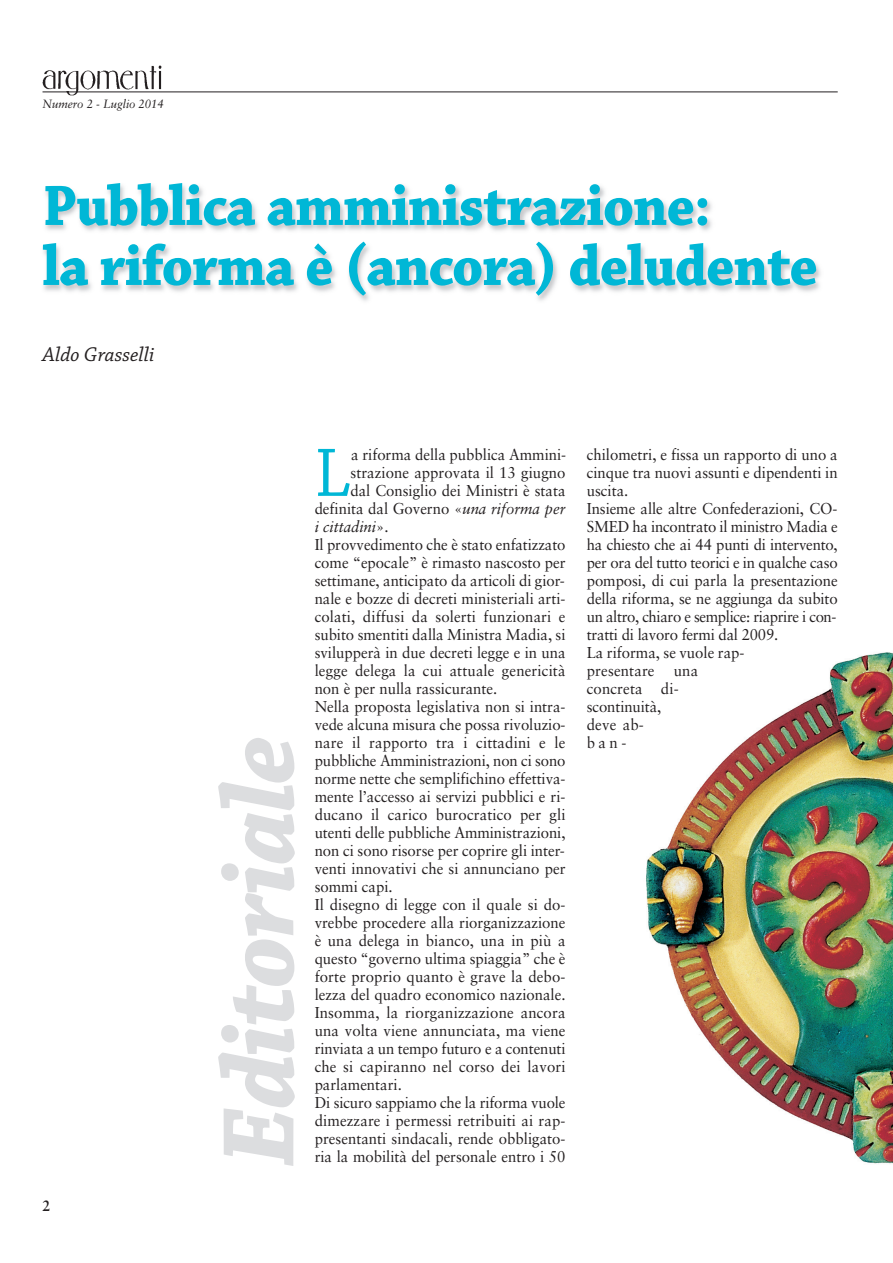
<style>
.page{position:relative;width:893px;height:1263px;background:#fff}
.page>*{position:absolute;margin:0;border:0;box-sizing:border-box;transform-origin:0 0}
.t1{font:italic 700 107.25px "Chaparral Pro";letter-spacing:-.02em;color:#dcdddf;scale:.95 1}
.t2{font:72.3px "Chaparral Pro";color:#00b7d6;scale:.95 1}
.t3{font:700 60px/60px "Chaparral Pro";letter-spacing:-.02em;color:#00b7d6;scale:.95 1}
.t4{font:italic 21px "Chaparral Pro";color:#231f20}
.t5{font:15.75px/18px "Sabon";color:#231f20;scale:.95 1}
.t6{font:italic 15.75px "Sabon";color:#231f20;scale:.95 1}
.t7{font:700 15px "Sabon";color:#231f20;scale:.95 1}
.t8{font:italic 12px "Sabon";color:#231f20;scale:.95 1}
.s1{font-style:italic}
.s2{font-style:normal}
</style>
<div class="page">
<hr style="left:43px;top:91px;width:795px;height:1px;background:#231f20">
<img style="left:43px;top:66px;width:119px;height:30px">
<img style="left:43px;top:185px;width:778px;height:116px">
<img style="left:646px;top:652px;width:247px;height:512px">
<p class="t8" style="left:43px;top:99px;width:129px">Numero 2 - Luglio 2014</p>
<h3 class="t3" style="left:43px;top:174px;width:818px">Pubblica amministrazione:<br>la riforma è (ancora) deludente</h3>
<h3 class="t4" style="left:43px;top:341px;width:113px">Aldo Grasselli</h3>
<p class="t7" style="left:43px;top:1199px;width:10px">2</p>
<h1 class="t1" style="left:194px;top:1165px;width:455px;rotate:-90deg">Editoriale</h1>
<h2 class="t2" style="left:315px;top:429px;width:39px">L</h2>
<p class="t5" style="left:351px;top:447px;width:228px">a riforma della pubblica Ammini-</p>
<p class="t5" style="left:350px;top:465px;width:228px">strazione approvata il 13 giugno</p>
<p class="t5" style="left:350px;top:483px;width:228px">dal Consiglio dei Ministri è stata</p>
<p class="t5" style="left:315px;top:501px;width:266px">definita dal Governo «<span class="s1">una riforma per</span></p>
<p class="t6" style="left:315px;top:520px;width:79px">i cittadini<span class="s2">».</span></p>
<p class="t5" style="left:315px;top:537px;width:266px">Il provvedimento che è stato enfatizzato</p>
<p class="t5" style="left:315px;top:555px;width:266px">come “epocale” è rimasto nascosto per</p>
<p class="t5" style="left:315px;top:573px;width:265px">settimane, anticipato da articoli di gior-</p>
<p class="t5" style="left:315px;top:591px;width:266px">nale e bozze di decreti ministeriali arti-</p>
<p class="t5" style="left:315px;top:609px;width:266px">colati, diffusi da solerti funzionari e</p>
<p class="t5" style="left:315px;top:627px;width:266px">subito smentiti dalla Ministra Madia, si</p>
<p class="t5" style="left:315px;top:645px;width:266px">svilupperà in due decreti legge e in una</p>
<p class="t5" style="left:315px;top:663px;width:266px">legge delega la cui attuale genericità</p>
<p class="t5" style="left:315px;top:681px;width:194px">non è per nulla rassicurante.</p>
<p class="t5" style="left:315px;top:699px;width:266px">Nella proposta legislativa non si intra-</p>
<p class="t5" style="left:315px;top:717px;width:266px">vede alcuna misura che possa rivoluzio-</p>
<p class="t5" style="left:315px;top:735px;width:266px">nare il rapporto tra i cittadini e le</p>
<p class="t5" style="left:315px;top:753px;width:266px">pubbliche Amministrazioni, non ci sono</p>
<p class="t5" style="left:315px;top:771px;width:266px">norme nette che semplifichino effettiva-</p>
<p class="t5" style="left:315px;top:789px;width:266px">mente l’accesso ai servizi pubblici e ri-</p>
<p class="t5" style="left:315px;top:807px;width:266px">ducano il carico burocratico per gli</p>
<p class="t5" style="left:315px;top:825px;width:266px">utenti delle pubbliche Amministrazioni,</p>
<p class="t5" style="left:315px;top:843px;width:265px">non ci sono risorse per coprire gli inter-</p>
<p class="t5" style="left:315px;top:861px;width:266px">venti innovativi che si annunciano per</p>
<p class="t5" style="left:315px;top:879px;width:84px">sommi capi.</p>
<p class="t5" style="left:315px;top:897px;width:266px">Il disegno di legge con il quale si do-</p>
<p class="t5" style="left:315px;top:915px;width:266px">vrebbe procedere alla riorganizzazione</p>
<p class="t5" style="left:315px;top:933px;width:266px">è una delega in bianco, una in più a</p>
<p class="t5" style="left:315px;top:951px;width:266px">questo “governo ultima spiaggia” che è</p>
<p class="t5" style="left:315px;top:969px;width:266px">forte proprio quanto è grave la debo-</p>
<p class="t5" style="left:315px;top:987px;width:266px">lezza del quadro economico nazionale.</p>
<p class="t5" style="left:315px;top:1005px;width:266px">Insomma, la riorganizzazione ancora</p>
<p class="t5" style="left:315px;top:1023px;width:266px">una volta viene annunciata, ma viene</p>
<p class="t5" style="left:315px;top:1041px;width:266px">rinviata a un tempo futuro e a contenuti</p>
<p class="t5" style="left:315px;top:1059px;width:266px">che si capiranno nel corso dei lavori</p>
<p class="t5" style="left:315px;top:1077px;width:93px">parlamentari.</p>
<p class="t5" style="left:315px;top:1095px;width:266px">Di sicuro sappiamo che la riforma vuole</p>
<p class="t5" style="left:315px;top:1113px;width:266px">dimezzare i permessi retribuiti ai rap-</p>
<p class="t5" style="left:315px;top:1131px;width:266px">presentanti sindacali, rende obbligato-</p>
<p class="t5" style="left:315px;top:1149px;width:266px">ria la mobilità del personale entro i 50</p>
<p class="t5" style="left:587px;top:447px;width:266px">chilometri, e fissa un rapporto di uno a cinque tra nuovi assunti e dipendenti in uscita.<br>Insieme alle altre Confederazioni, CO-<br>SMED ha incontrato il ministro Madia e ha chiesto che ai 44 punti di intervento, per ora del tutto teorici e in qualche caso pomposi, di cui parla la presentazione della riforma, se ne aggiunga da subito un altro, chiaro e semplice: riaprire i con&shy;tratti di lavoro fermi dal 2009.<br>La riforma, se vuole rap-<br>presentare una<br>concreta di-<br>scontinuità,<br>deve ab-<br>ban-</p>
</div>
